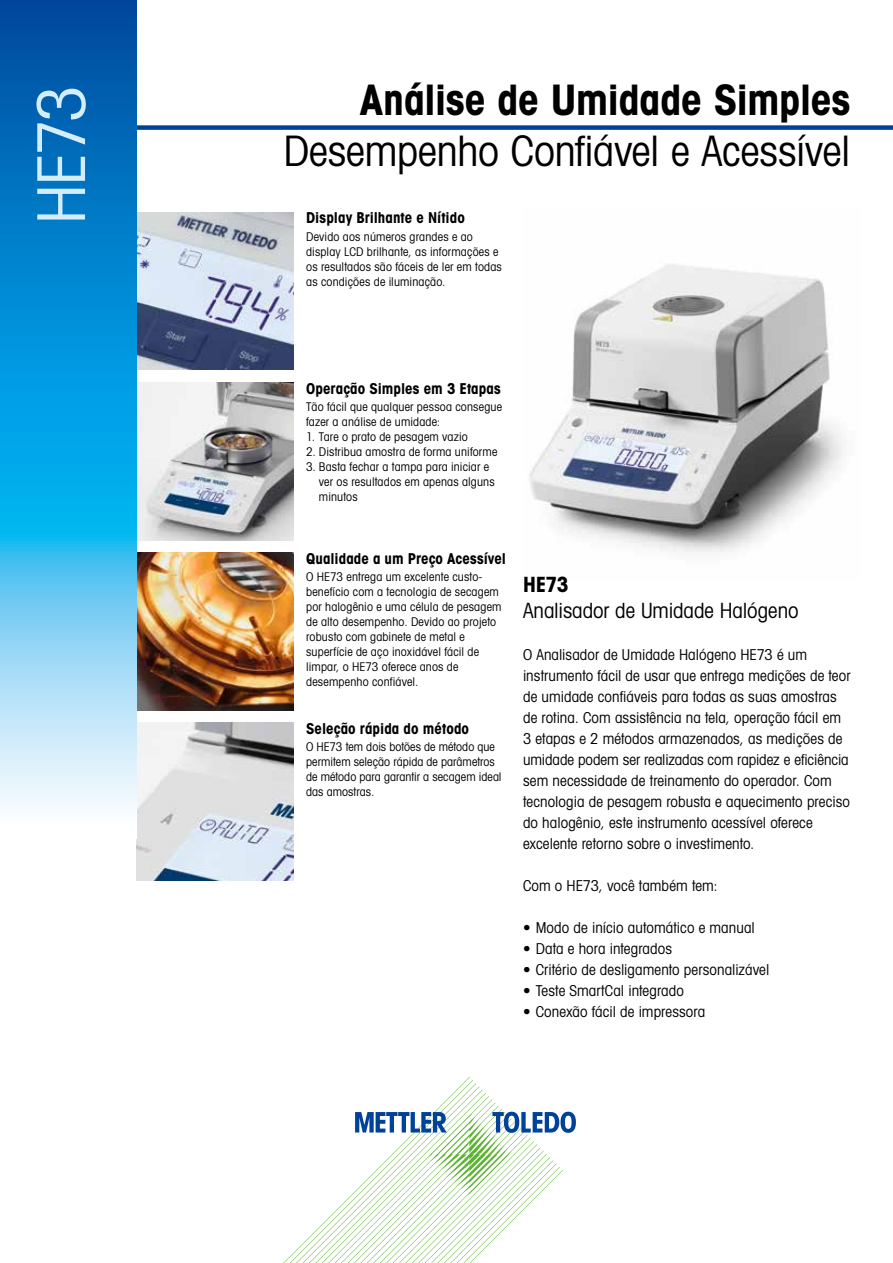
<style>
.page{position:relative;width:893px;height:1263px;background:#fff}
.page>*{position:absolute;margin:0;border:0;box-sizing:border-box;transform-origin:0 0}
.t1{font:66px "Avant Gardefor MT Bk";color:#d3edfb}
.t2{font:42px "Avant Gardefor MT Bk";letter-spacing:-.005em;color:#000}
.t3{font:42px "Avant Gardefor MT Bd";letter-spacing:-.01em;color:#000}
.t4{font:21px "Avant Gardefor MT Bk";letter-spacing:-.005em;color:#000}
.t5{font:21px "Avant Gardefor MT Bd";color:#000}
.t6{font:15px/21px "Avant Gardefor MT Bk";letter-spacing:.005em;color:#000}
.t7{font:15px "Avant Gardefor MT Bd";letter-spacing:.005em;color:#000}
.t8{font:12px/15px "Avant Gardefor MT Bk";letter-spacing:.015em;color:#000}
</style>
<div class="page">
<img style="left:529px;top:264px;width:313px;height:288px">
<img style="left:136px;top:723px;width:157px;height:157px">
<img style="left:136px;top:553px;width:157px;height:157px">
<img style="left:136px;top:383px;width:157px;height:157px">
<img style="left:136px;top:213px;width:157px;height:157px">
<div style="left:111px;top:125px;width:782px;height:5px;background:#004199"></div>
<svg style="left:283px;top:1077px;width:293px;height:186px"></svg>
<svg style="left:0;top:0;width:136px;height:809px;background:#34a0db"></svg>
<h1 class="t1" style="left:21px;top:224px;width:141px;rotate:-90deg">HE73</h1>
<h2 class="t3" style="left:360px;top:73px;width:492px">Análise de Umidade Simples</h2>
<h2 class="t2" style="left:283px;top:125px;width:568px">Desempenho Confiável e Acessível</h2>
<p class="t7" style="left:306px;top:208px;width:160px">Display Brilhante e Nítido</p>
<p class="t8" style="left:306px;top:229px;width:197px">Devido aos números grandes e ao display LCD brilhante, as informações e os resultados são fáceis de ler em todas as condições de iluminação.</p>
<p class="t7" style="left:306px;top:379px;width:196px">Operação Simples em 3 Etapas</p>
<p class="t8" style="left:306px;top:399px;width:197px">Tão fácil que qualquer pessoa consegue fazer a análise de umidade:</p>
<p class="t8" style="left:306px;top:429px;width:163px">1. Tare o prato de pesagem vazio</p>
<p class="t8" style="left:306px;top:444px;width:193px">2. Distribua amostra de forma uniforme</p>
<p class="t8" style="left:319px;top:459px;width:177px;text-indent:-13px">3. Basta fechar a tampa para iniciar e ver os resultados em apenas alguns minutos</p>
<p class="t7" style="left:306px;top:549px;width:201px">Qualidade a um Preço Acessível</p>
<p class="t8" style="left:306px;top:569px;width:197px">O HE73 entrega um excelente custo&shy;benefício com a tecnologia de secagem por halogênio e uma célula de pesagem de alto desempenho. Devido ao projeto robusto com gabinete de metal e superfície de aço inoxidável fácil de limpar, o HE73 oferece anos de desempenho confiável.</p>
<p class="t7" style="left:306px;top:719px;width:164px">Seleção rápida do método</p>
<p class="t8" style="left:306px;top:739px;width:197px">O HE73 tem dois botões de método que permitem seleção rápida de parâmetros de método para garantir a secagem ideal das amostras.</p>
<h3 class="t5" style="left:523px;top:571px;width:47px">HE73</h3>
<h3 class="t4" style="left:523px;top:597px;width:277px">Analisador de Umidade Halógeno</h3>
<p class="t6" style="left:523px;top:643px;width:329px">O Analisador de Umidade Halógeno HE73 é um instrumento fácil de usar que entrega medições de teor de umidade confiáveis para todas as suas amostras de rotina. Com assistência na tela, operação fácil em 3 etapas e 2 métodos armazenados, as medições de umidade podem ser realizadas com rapidez e eficiência sem necessidade de treinamento do operador. Com tecnologia de pesagem robusta e aquecimento preciso do halogênio, este instrumento acessível oferece excelente retorno sobre o investimento.</p>
<p class="t6" style="left:523px;top:874px;width:196px">Com o HE73, você também tem:</p>
<p class="t6" style="left:523px;top:916px;width:233px">• Modo de início automático e manual</p>
<p class="t6" style="left:523px;top:937px;width:151px">• Data e hora integrados</p>
<p class="t6" style="left:523px;top:958px;width:248px">• Critério de desligamento personalizável</p>
<p class="t6" style="left:523px;top:979px;width:162px">• Teste SmartCal integrado</p>
<p class="t6" style="left:523px;top:1000px;width:184px">• Conexão fácil de impressora</p>
</div>
